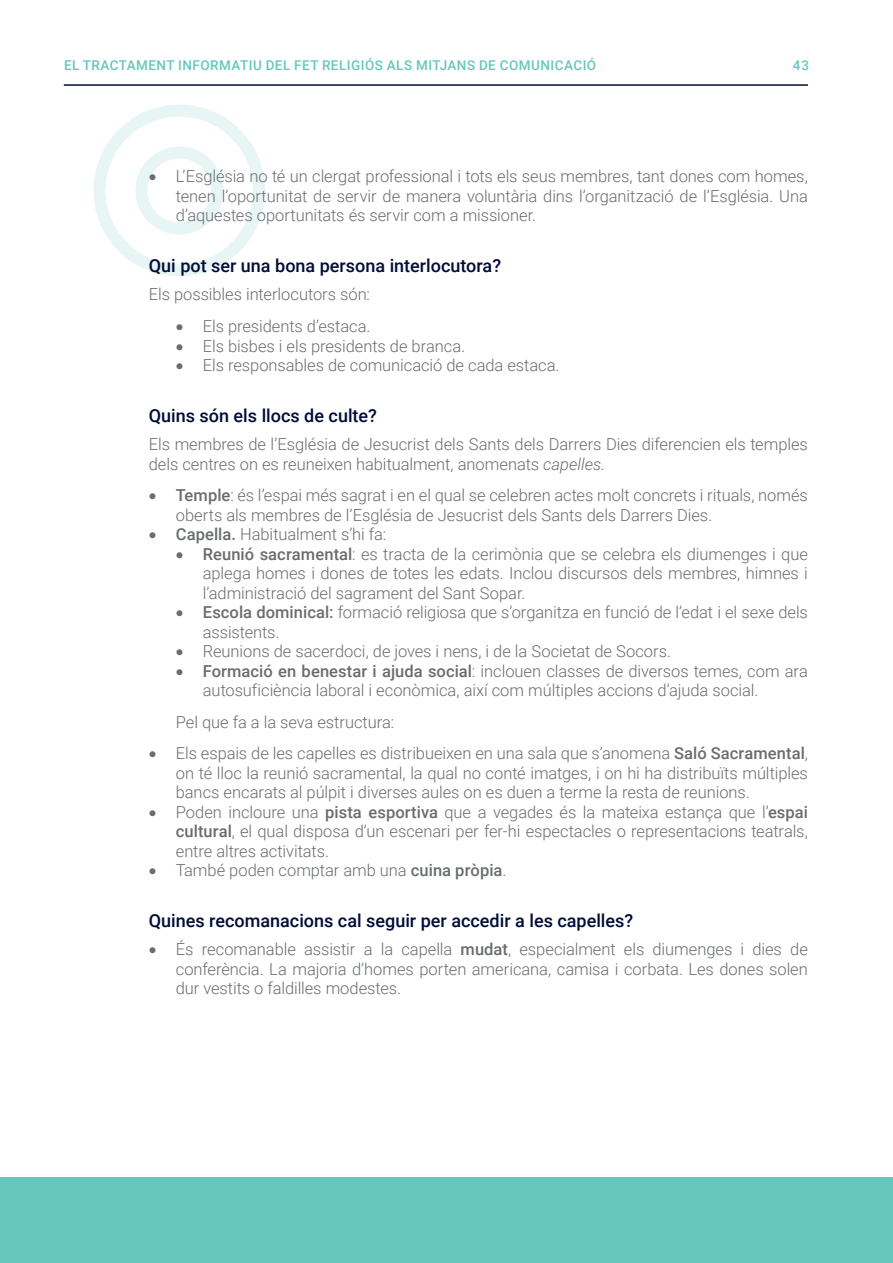
<style>
.page{position:relative;width:893px;height:1263px;background:#fff}
.page>*{position:absolute;margin:0;border:0;box-sizing:border-box;transform-origin:0 0}
.Normal_-_amb_separació{font:500 18px "Roboto";color:#000c37}
.t1{font:300 16.5px/19.5px "Roboto";letter-spacing:-.005em;color:#696d6e;text-align:justify}
.t2{font:500 13.5px "Roboto";letter-spacing:.035em;color:#67c7bd}
.s1{font-style:italic}
.s2{font-weight:500}
</style>
<div class="page">
<div style="left:0;top:1178px;width:893px;height:85px;background:#67c7bd"></div>
<hr style="left:64px;top:84px;width:744px;height:2px;background:#000c37">
<img style="left:63px;top:84px;width:262px;height:192px">
<p class="t2" style="left:64px;top:55px;width:534px">EL TRACTAMENT INFORMATIU DEL FET RELIGIÓS ALS MITJANS DE COMUNICACIÓ</p>
<p class="t2" style="left:793px;top:55px;width:18px">43</p>
<p class="t1" style="left:176px;top:166px;width:634px;text-indent:-27px">• L’Església no té un clergat professional i tots els seus membres, tant dones com homes, tenen l’oportunitat de servir de manera voluntària dins l’organització de l’Església. Una d’aquestes oportunitats és servir com a missioner.</p>
<p class="Normal_-_amb_separació" style="left:149px;top:253px;width:354px">Qui pot ser una bona persona interlocutora?</p>
<p class="t1" style="left:149px;top:284px;width:223px">Els possibles interlocutors són:</p>
<p class="t1" style="left:176px;top:316px;width:196px">• Els presidents d’estaca.</p>
<p class="t1" style="left:176px;top:335px;width:291px">• Els bisbes i els presidents de branca.</p>
<p class="t1" style="left:176px;top:355px;width:385px">• Els responsables de comunicació de cada estaca.</p>
<p class="Normal_-_amb_separació" style="left:149px;top:403px;width:230px">Quins són els llocs de culte?</p>
<p class="t1" style="left:149px;top:434px;width:661px">Els membres de l’Església de Jesucrist dels Sants dels Darrers Dies diferencien els temples dels centres on es reuneixen habitualment, anomenats <span class="s1">capelles</span>.</p>
<p class="t1" style="left:176px;top:485px;width:634px;text-indent:-27px">• <span class="s2">Temple</span>: és l’espai més sagrat i en el qual se celebren actes molt concrets i rituals, només oberts als membres de l’Església de Jesucrist dels Sants dels Darrers Dies.</p>
<p class="t1" style="left:149px;top:524px;width:239px">• <span class="s2">Capella.</span> Habitualment s’hi fa:</p>
<p class="t1" style="left:203px;top:543px;width:607px;text-indent:-27px">• <span class="s2">Reunió sacramental</span>: es tracta de la cerimònia que se celebra els diumenges i que aplega homes i dones de totes les edats. Inclou discursos dels membres, himnes i l’administració del sagrament del Sant Sopar.</p>
<p class="t1" style="left:203px;top:602px;width:607px;text-indent:-27px">• <span class="s2">Escola dominical:</span> formació religiosa que s’organitza en funció de l’edat i el sexe dels assistents.</p>
<p class="t1" style="left:176px;top:641px;width:497px">• Reunions de sacerdoci, de joves i nens, i de la Societat de Socors.</p>
<p class="t1" style="left:203px;top:660px;width:607px;text-indent:-27px">• <span class="s2">Formació en benestar i ajuda social</span>: inclouen classes de diversos temes, com ara autosuficiència laboral i econòmica, així com múltiples accions d’ajuda social.</p>
<p class="t1" style="left:176px;top:711px;width:220px">Pel que fa a la seva estructura:</p>
<p class="t1" style="left:176px;top:743px;width:634px;text-indent:-27px">• Els espais de les capelles es distribueixen en una sala que s’anomena <span class="s2">Saló Sacramental</span>, on té lloc la reunió sacramental, la qual no conté imatges, i on hi ha distribuïts múltiples bancs encarats al púlpit i diverses aules on es duen a terme la resta de reunions.</p>
<p class="t1" style="left:176px;top:801px;width:634px;text-indent:-27px">• Poden incloure una <span class="s2">pista esportiva</span> que a vegades és la mateixa estança que l’<span class="s2">espai cultural</span>, el qual disposa d’un escenari per fer-hi espectacles o representacions teatrals, entre altres activitats.</p>
<p class="t1" style="left:149px;top:860px;width:359px">• També poden comptar amb una <span class="s2">cuina pròpia</span>.</p>
<p class="Normal_-_amb_separació" style="left:149px;top:908px;width:486px">Quines recomanacions cal seguir per accedir a les capelles?</p>
<p class="t1" style="left:176px;top:939px;width:634px;text-indent:-27px">• És recomanable assistir a la capella <span class="s2">mudat</span>, especialment els diumenges i dies de conferència. La majoria d’homes porten americana, camisa i corbata. Les dones solen dur vestits o faldilles modestes.</p>
</div>
